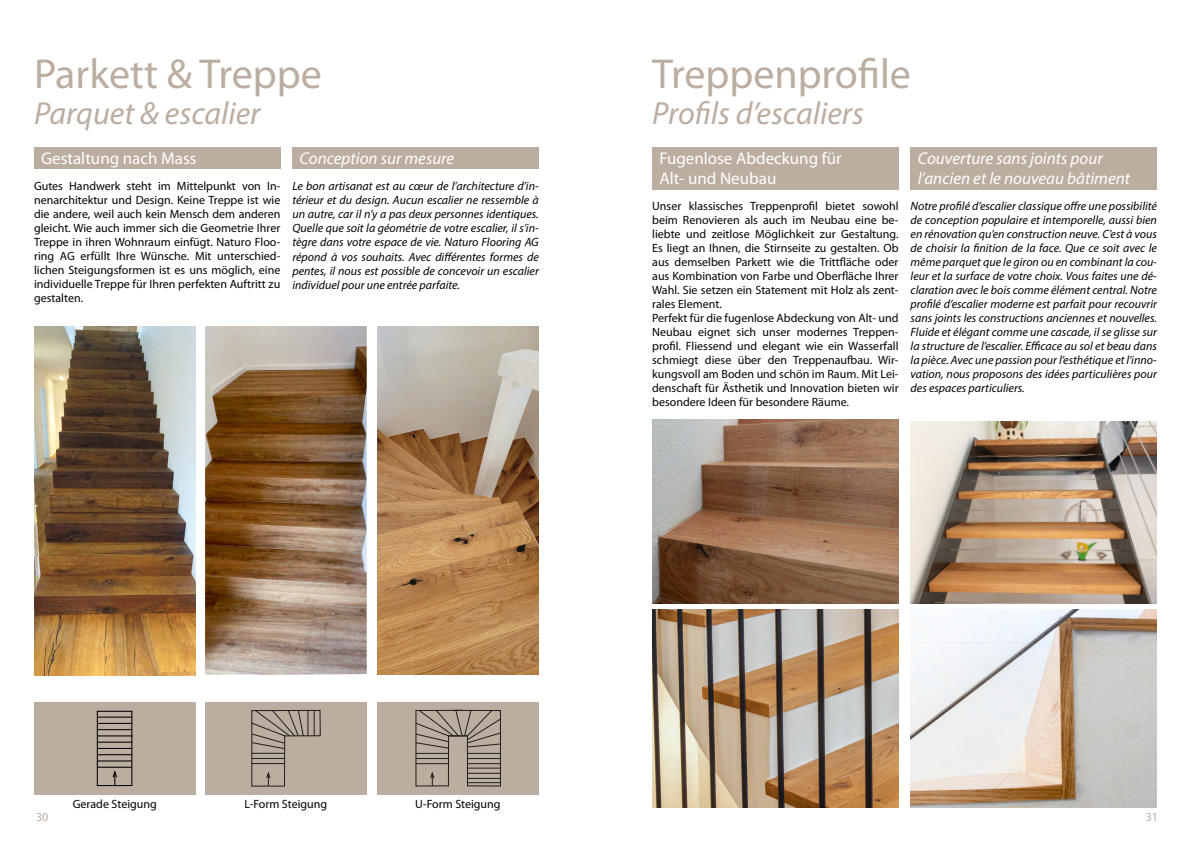
<style>
.page{position:relative;width:1191px;height:842px;background:#fff}
.page>*{position:absolute;margin:0;border:0;box-sizing:border-box;transform-origin:0 0}
.t1{font:42px "Myriad Pro";color:#bcada1}
.t2{font:italic 32px "Myriad Pro";color:#bcada1}
.t3{font:italic 17px/20px "Myriad Pro";color:#fff}
.t4{font:17px/20px "Myriad Pro";color:#fff}
.t5{font:italic 12px/14px "Myriad Pro";color:#010202;text-align:justify}
.t6{font:12px/14px "Myriad Pro";color:#010202}
.t7{font:12px/14px "Myriad Pro";color:#000;text-align:justify}
.t8{font:italic 12px/14px "Myriad Pro";color:#000;text-align:justify}
.t9{font:12px "Myriad Pro";color:#bcada1}
</style>
<div class="page">
<img style="left:205px;top:326px;width:162px;height:349px">
<img style="left:377px;top:326px;width:162px;height:349px">
<img style="left:34px;top:327px;width:162px;height:348px">
<div style="left:34px;top:147px;width:246px;height:22px;background:#bcada1"></div>
<div style="left:292px;top:147px;width:247px;height:22px;background:#bcada1"></div>
<div style="left:652px;top:147px;width:246px;height:43px;background:#bcada1"></div>
<div style="left:910px;top:147px;width:247px;height:43px;background:#bcada1"></div>
<img style="left:652px;top:420px;width:246px;height:184px">
<img style="left:910px;top:609px;width:247px;height:199px">
<img style="left:910px;top:421px;width:247px;height:183px">
<img style="left:652px;top:609px;width:246px;height:199px">
<div style="left:34px;top:702px;width:162px;height:93px;background:#bcada1"></div>
<div style="left:97px;top:711px;width:35px;height:75px;border:1px solid #000"></div>
<hr style="left:97px;top:767px;width:35px;height:1px;background:#000">
<hr style="left:97px;top:760px;width:35px;height:1px;background:#000">
<hr style="left:97px;top:754px;width:35px;height:1px;background:#000">
<hr style="left:98px;top:748px;width:34px;height:1px;background:#000">
<hr style="left:98px;top:742px;width:34px;height:1px;background:#000">
<hr style="left:98px;top:735px;width:34px;height:1px;background:#000">
<hr style="left:97px;top:729px;width:35px;height:1px;background:#000">
<hr style="left:98px;top:723px;width:34px;height:1px;background:#000">
<hr style="left:97px;top:717px;width:35px;height:1px;background:#000">
<svg style="left:112px;top:770px;width:6px;height:15px"></svg>
<div style="left:205px;top:702px;width:162px;height:93px;background:#bcada1"></div>
<svg style="left:251px;top:709px;width:70px;height:78px"></svg>
<div style="left:377px;top:702px;width:162px;height:93px;background:#bcada1"></div>
<svg style="left:415px;top:709px;width:86px;height:78px"></svg>
<h1 class="t1" style="left:34px;top:48px;width:289px">Parkett &amp; Treppe</h1>
<h2 class="t2" style="left:34px;top:94px;width:228px">Parquet &amp; escalier</h2>
<h1 class="t1" style="left:652px;top:48px;width:260px">Treppenprofile</h1>
<h2 class="t2" style="left:652px;top:94px;width:213px">Profils d’escaliers</h2>
<h3 class="t4" style="left:41px;top:148px;width:157px">Gestaltung nach Mass</h3>
<h3 class="t3" style="left:299px;top:148px;width:156px">Conception sur mesure</h3>
<h3 class="t4" style="left:659px;top:148px;width:184px">Fugenlose Abdeckung für<br>Alt- und Neubau</h3>
<h3 class="t3" style="left:917px;top:148px;width:214px">Couverture sans joints pour l’ancien et le nouveau bâtiment</h3>
<p class="t7" style="left:34px;top:179px;width:248px">Gutes Handwerk steht im Mittelpunkt von In&shy;nenarchitektur und Design. Keine Treppe ist wie die andere, weil auch kein Mensch dem anderen gleicht. Wie auch immer sich die Geometrie Ihrer Treppe in ihren Wohnraum einfügt. Naturo Floo&shy;ring AG erfüllt Ihre Wünsche. Mit unterschied&shy;lichen Steigungsformen ist es uns möglich, eine individuelle Treppe für Ihren perfekten Auftritt zu gestalten.</p>
<p class="t8" style="left:292px;top:179px;width:248px">Le bon artisanat est au cœur de l’architecture d’in&shy;térieur et du design. Aucun escalier ne ressemble à un autre, car il n’y a pas deux personnes identiques.<br>Quelle que soit la géométrie de votre escalier, il s’in&shy;tègre dans votre espace de vie. Naturo Flooring AG répond à vos souhaits. Avec différentes formes de pentes, il nous est possible de concevoir un escalier individuel pour une entrée parfaite.</p>
<p class="t6" style="left:652px;top:198px;width:248px">Unser klassisches Treppenprofil bietet sowohl beim Renovieren als auch im Neubau eine be&shy;liebte und zeitlose Möglichkeit zur Gestaltung.<br>Es liegt an Ihnen, die Stirnseite zu gestalten. Ob aus demselben Parkett wie die Trittfläche oder aus Kombination von Farbe und Oberfläche Ihrer Wahl. Sie setzen ein Statement mit Holz als zent&shy;rales Element.<br>Perfekt für die fugenlose Abdeckung von Alt- und Neubau eignet sich unser modernes Treppen&shy;profil. Fliessend und elegant wie ein Wasserfall schmiegt diese über den Treppenaufbau. Wir&shy;kungsvoll am Boden und schön im Raum. Mit Lei&shy;denschaft für Ästhetik und Innovation bieten wir besondere Ideen für besondere Räume.</p>
<p class="t5" style="left:910px;top:199px;width:248px">Notre profilé d’escalier classique offre une possibilité de conception populaire et intemporelle, aussi bien en rénovation qu’en construction neuve. C’est à vous de choisir la finition de la face. Que ce soit avec le même parquet que le giron ou en combinant la cou&shy;leur et la surface de votre choix. Vous faites une dé&shy;claration avec le bois comme élément central. Notre profilé d’escalier moderne est parfait pour recouvrir sans joints les constructions anciennes et nouvelles.<br>Fluide et élégant comme une cascade, il se glisse sur la structure de l’escalier. Efficace au sol et beau dans la pièce. Avec une passion pour l’esthétique et l’inno&shy;vation, nous proposons des idées particulières pour des espaces particuliers.</p>
<p class="t7" style="left:73px;top:797px;width:86px">Gerade Steigung</p>
<p class="t7" style="left:244px;top:797px;width:84px">L-Form Steigung</p>
<p class="t7" style="left:415px;top:797px;width:87px">U-Form Steigung</p>
<p class="t9" style="left:36px;top:809px;width:14px">30</p>
<p class="t9" style="left:1145px;top:809px;width:14px">31</p>
</div>
